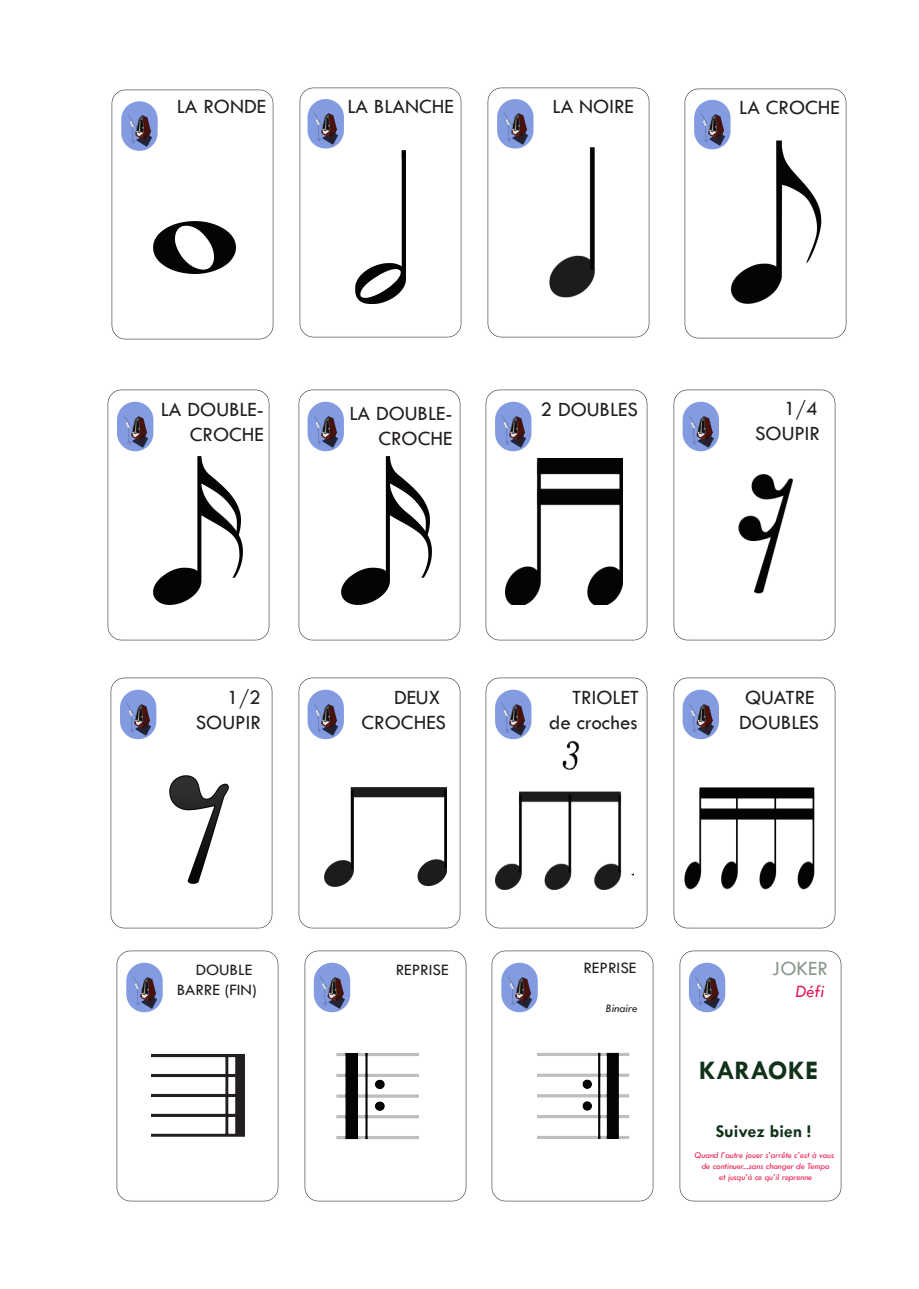
<style>
.page{position:relative;width:919px;height:1289px;background:#fff}
.page>*{position:absolute;margin:0;border:0;box-sizing:border-box;transform-origin:0 0}
.t1{font:700 27px "Tw Cen";color:#113219}
.t2{font:21px/25.2px "Tw Cen";color:#231f20;text-align:right}
.t3{font:21px "Tw Cen";color:#8a998c}
.t4{font:700 18px "Tw Cen";color:#113219}
.t5{font:italic 18px "Tw Cen";color:#e51a55}
.t6{font:16.5px "Tw Cen";color:#231f20;scale:1.04 1}
.t7{font:italic 12px "Tw Cen";color:#231f20}
.t8{font:italic 9px/10.8px "Tw Cen";color:#e7184d;text-align:center}
</style>
<div class="page">
<img style="left:299px;top:87px;width:136px;height:251px">
<div style="left:309px;top:95px;width:145px;height:237px;background:#fff;border-radius:18px"></div>
<img style="left:356px;top:151px;width:49px;height:152px">
<img style="left:111px;top:89px;width:163px;height:251px">
<div style="left:121px;top:98px;width:146px;height:237px;background:#fff;border-radius:18px"></div>
<img style="left:121px;top:101px;width:37px;height:50px">
<img style="left:153px;top:222px;width:82px;height:52px">
<img style="left:307px;top:99px;width:37px;height:50px">
<img style="left:435px;top:87px;width:215px;height:251px">
<img style="left:684px;top:88px;width:163px;height:251px">
<div style="left:694px;top:96px;width:145px;height:237px;background:#fff;border-radius:18px"></div>
<img style="left:694px;top:100px;width:36px;height:49px">
<img style="left:730px;top:140px;width:91px;height:163px">
<img style="left:298px;top:389px;width:163px;height:252px">
<div style="left:307px;top:398px;width:146px;height:237px;background:#fff;border-radius:18px"></div>
<img style="left:307px;top:402px;width:37px;height:49px">
<img style="left:107px;top:389px;width:163px;height:252px">
<div style="left:117px;top:398px;width:145px;height:237px;background:#fff;border-radius:18px"></div>
<img style="left:117px;top:402px;width:36px;height:49px">
<img style="left:485px;top:389px;width:163px;height:252px">
<div style="left:495px;top:398px;width:145px;height:237px;background:#fff;border-radius:18px"></div>
<img style="left:495px;top:402px;width:36px;height:49px">
<img style="left:673px;top:389px;width:163px;height:252px">
<div style="left:682px;top:398px;width:146px;height:237px;background:#fff;border-radius:18px"></div>
<img style="left:682px;top:402px;width:37px;height:49px">
<img style="left:153px;top:456px;width:89px;height:148px">
<img style="left:110px;top:677px;width:163px;height:252px">
<div style="left:120px;top:686px;width:145px;height:237px;background:#fff;border-radius:18px"></div>
<img style="left:120px;top:689px;width:36px;height:50px">
<img style="left:298px;top:677px;width:163px;height:252px">
<div style="left:307px;top:686px;width:146px;height:237px;background:#fff;border-radius:18px"></div>
<img style="left:307px;top:689px;width:37px;height:50px">
<img style="left:485px;top:677px;width:163px;height:252px">
<div style="left:495px;top:686px;width:145px;height:237px;background:#fff;border-radius:18px"></div>
<img style="left:495px;top:689px;width:36px;height:50px">
<img style="left:673px;top:677px;width:163px;height:252px">
<div style="left:682px;top:686px;width:146px;height:237px;background:#fff;border-radius:18px"></div>
<img style="left:682px;top:689px;width:37px;height:50px">
<img style="left:679px;top:950px;width:163px;height:252px">
<div style="left:688px;top:959px;width:146px;height:237px;background:#fff;border-radius:18px"></div>
<img style="left:688px;top:962px;width:37px;height:50px">
<img style="left:116px;top:950px;width:163px;height:252px">
<div style="left:126px;top:959px;width:146px;height:237px;background:#fff;border-radius:18px"></div>
<img style="left:126px;top:962px;width:37px;height:50px">
<img style="left:304px;top:950px;width:163px;height:252px">
<div style="left:314px;top:959px;width:145px;height:237px;background:#fff;border-radius:18px"></div>
<img style="left:314px;top:962px;width:36px;height:50px">
<img style="left:491px;top:950px;width:163px;height:252px">
<div style="left:501px;top:959px;width:146px;height:237px;background:#fff;border-radius:18px"></div>
<img style="left:501px;top:962px;width:36px;height:50px">
<img style="left:324px;top:787px;width:122px;height:99px">
<img style="left:169px;top:775px;width:60px;height:108px">
<img style="left:684px;top:787px;width:130px;height:102px">
<img style="left:495px;top:739px;width:138px;height:150px">
<img style="left:151px;top:1054px;width:93px;height:82px">
<img style="left:537px;top:1052px;width:92px;height:87px">
<img style="left:336px;top:1053px;width:82px;height:87px">
<img style="left:342px;top:456px;width:89px;height:148px">
<img style="left:738px;top:454px;width:92px;height:170px">
<img style="left:505px;top:458px;width:118px;height:146px">
<p class="t2" style="left:177px;top:94px;width:91px">LA RONDE</p>
<p class="t2" style="left:347px;top:94px;width:108px">LA BLANCHE</p>
<p class="t2" style="left:552px;top:94px;width:83px">LA NOIRE</p>
<p class="t2" style="left:739px;top:95px;width:102px">LA CROCHE</p>
<p class="t2" style="left:161px;top:396px;width:104px">LA DOUBLE-<br>CROCHE</p>
<p class="t2" style="left:349px;top:400px;width:104px">LA DOUBLE-<br>CROCHE</p>
<p class="t2" style="left:540px;top:396px;width:99px">2 DOUBLES</p>
<p class="t2" style="left:755px;top:396px;width:66px">1/4<br>SOUPIR</p>
<p class="t2" style="left:196px;top:684px;width:66px">1/2<br>SOUPIR</p>
<p class="t2" style="left:361px;top:684px;width:86px">DEUX<br>CROCHES</p>
<p class="t2" style="left:739px;top:684px;width:81px;text-align:left">QUATRE<br>DOUBLES</p>
<p class="t2" style="left:549px;top:684px;width:92px">TRIOLET de croches</p>
<p class="t2" style="left:572px;top:720px;width:71px">QUATRE</p>
<p class="t6" style="left:196px;top:959px;width:56px">DOUBLE</p>
<p class="t6" style="left:395px;top:959px;width:52px">REPRISE</p>
<p class="t6" style="left:583px;top:958px;width:52px">REPRISE</p>
<p class="t6" style="left:177px;top:979px;width:78px">BARRE (FIN)</p>
<p class="t7" style="left:605px;top:1001px;width:33px">Binaire</p>
<p class="t3" style="left:772px;top:955px;width:57px">JOKER</p>
<p class="t5" style="left:795px;top:980px;width:30px">Défi</p>
<p class="t1" style="left:698px;top:1054px;width:121px">KARAOKE</p>
<p class="t4" style="left:715px;top:1120px;width:97px">Suivez bien !</p>
<p class="t8" style="left:694px;top:1150px;width:141px">Quand l’autre jouer s’arrête c’est à vous de continuer...sans changer de Tempo<br>et jusqu’à ce qu’il reprenne</p>
</div>
